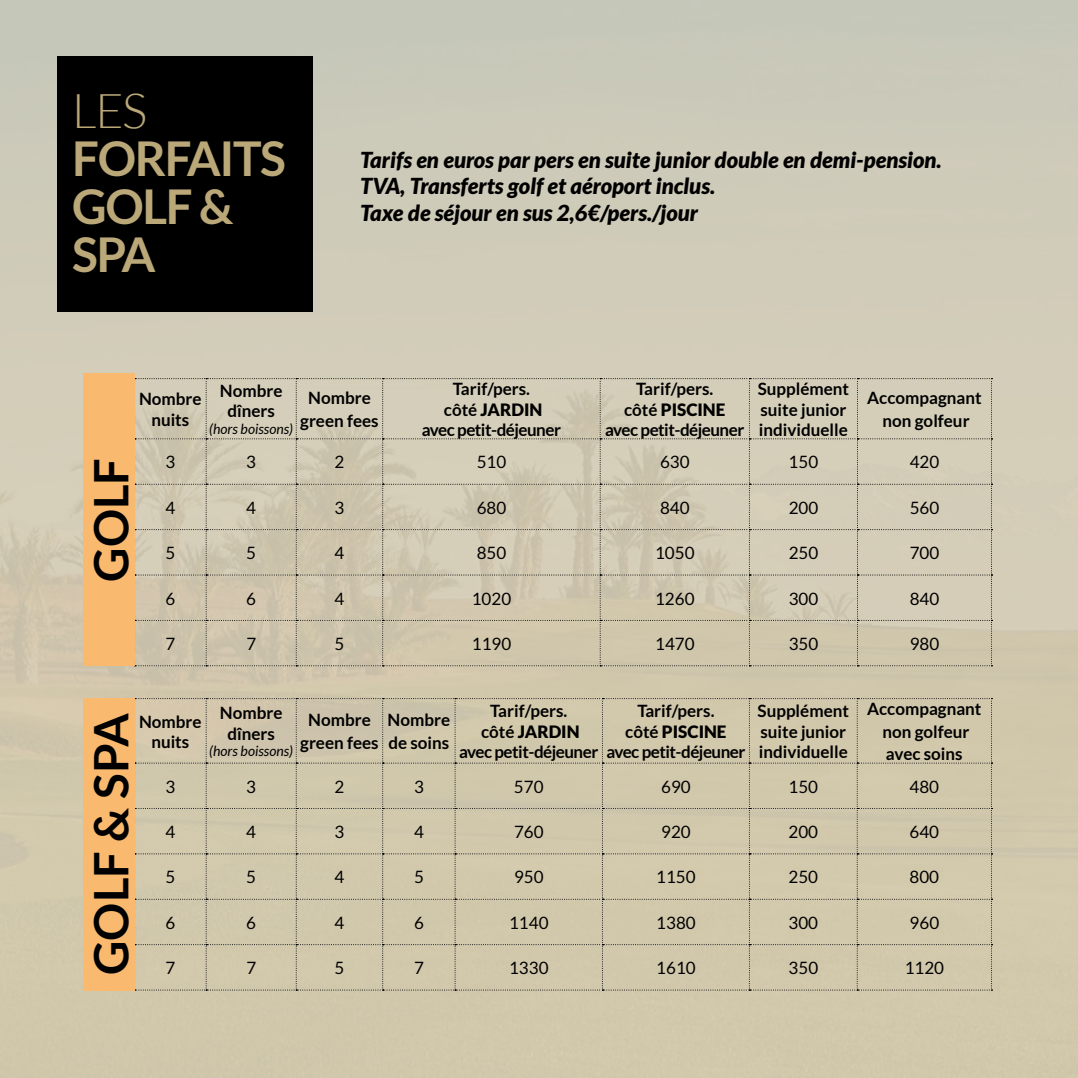
<style>
.page{position:relative;width:1078px;height:1078px;background:#fff}
.page>*{position:absolute;margin:0;border:0;box-sizing:border-box;transform-origin:0 0}
.t1{font:700 48px/48px "Lato";letter-spacing:-.03em;color:#baa878}
.t2{font:300 48px "Lato";color:#baa878}
.t3{font:700 47.6px "Lato";color:#000}
.t4{font:italic 900 22px/26.4px "Lato";color:#000}
.t5{font:700 17px/20.4px "Lato";letter-spacing:-.02em;color:#000;text-align:center}
.t6{font:17px "Lato";color:#000}
.t7{font:900 17px "Lato";color:#000}
.t8{font:italic 14px "Lato";color:#000}
.s1{font-weight:700}
.s2{font-weight:900}
</style>
<div class="page">
<hr style="left:1077px;top:0;width:1px;height:1077px;background:#d6ceb7">
<img style="left:0;top:0;width:1077px;height:1077px">
<div style="left:57px;top:57px;width:255px;height:255px;background:#000"></div>
<div style="left:135px;top:698px;width:857px;height:292px;background:#d1c8ac"></div>
<svg style="left:135px;top:378px;width:857px;height:288px;background:#cfc7b1"></svg>
<div style="left:83px;top:697px;width:52px;height:293px;background:#f9b96f"></div>
<div style="left:83px;top:373px;width:52px;height:293px;background:#f9b96f"></div>
<h1 class="t2" style="left:72px;top:85px;width:72px">les</h1>
<h1 class="t1" style="left:72px;top:134px;width:215px">forfaits golf &amp; spa</h1>
<p class="t4" style="left:360px;top:147px;width:583px">Tarifs en euros par pers en suite junior double en demi-pension.<br>TVA, Transferts golf et aéroport inclus.<br>Taxe de séjour en sus 2,6€/pers./jour</p>
<h2 class="t3" style="left:84px;top:581px;width:125px;rotate:-90deg">golf</h2>
<p class="t5" style="left:139px;top:388px;width:64px">Nombre nuits</p>
<p class="t5" style="left:220px;top:380px;width:64px">Nombre dîners</p>
<p class="t8" style="left:209px;top:421px;width:85px">(hors boissons)</p>
<p class="t5" style="left:300px;top:386px;width:80px;line-height:22.6px">Nombre green fees</p>
<p class="t5" style="left:453px;top:378px;width:79px">Tarif/pers.</p>
<p class="t7" style="left:444px;top:399px;width:56px"><span class="s1">côté</span> JARDIN</p>
<p class="t5" style="left:422px;top:419px;width:140px">avec petit-déjeuner</p>
<p class="t5" style="left:624px;top:378px;width:91px;text-align:left;text-indent:12px">Tarif/pers. côté <span class="s2">PISCIN</span></p>
<p class="t7" style="left:715px;top:399px;width:11px">E</p>
<p class="t5" style="left:605px;top:419px;width:140px">avec petit-déjeuner</p>
<p class="t5" style="left:757px;top:378px;width:93px;text-align:left">Supplément suite junior individuelle</p>
<p class="t5" style="left:867px;top:386px;width:116px;line-height:22.6px">Accompagnant non golfeur</p>
<p class="t6" style="left:165px;top:452px;width:11px">3</p>
<p class="t6" style="left:246px;top:452px;width:11px">3</p>
<p class="t6" style="left:334px;top:452px;width:11px">2</p>
<p class="t6" style="left:476px;top:452px;width:31px">510</p>
<p class="t6" style="left:660px;top:452px;width:31px">630</p>
<p class="t6" style="left:788px;top:452px;width:31px">150</p>
<p class="t6" style="left:909px;top:452px;width:31px">420</p>
<p class="t6" style="left:165px;top:498px;width:11px">4</p>
<p class="t6" style="left:246px;top:498px;width:11px">4</p>
<p class="t6" style="left:334px;top:498px;width:11px">3</p>
<p class="t6" style="left:476px;top:498px;width:31px">680</p>
<p class="t6" style="left:660px;top:498px;width:31px">840</p>
<p class="t6" style="left:788px;top:498px;width:31px">200</p>
<p class="t6" style="left:909px;top:498px;width:31px">560</p>
<p class="t6" style="left:165px;top:543px;width:11px">5</p>
<p class="t6" style="left:246px;top:543px;width:11px">5</p>
<p class="t6" style="left:334px;top:543px;width:11px">4</p>
<p class="t6" style="left:476px;top:543px;width:31px">850</p>
<p class="t6" style="left:655px;top:543px;width:41px">1050</p>
<p class="t6" style="left:788px;top:543px;width:31px">250</p>
<p class="t6" style="left:909px;top:543px;width:31px">700</p>
<p class="t6" style="left:165px;top:588px;width:11px">6</p>
<p class="t6" style="left:246px;top:588px;width:11px">6</p>
<p class="t6" style="left:334px;top:588px;width:11px">4</p>
<p class="t6" style="left:471px;top:588px;width:41px">1020</p>
<p class="t6" style="left:655px;top:588px;width:41px">1260</p>
<p class="t6" style="left:788px;top:588px;width:31px">300</p>
<p class="t6" style="left:909px;top:588px;width:31px">840</p>
<p class="t6" style="left:165px;top:634px;width:11px">7</p>
<p class="t6" style="left:246px;top:634px;width:11px">7</p>
<p class="t6" style="left:334px;top:634px;width:11px">5</p>
<p class="t6" style="left:471px;top:634px;width:41px">1190</p>
<p class="t6" style="left:655px;top:634px;width:41px">1470</p>
<p class="t6" style="left:788px;top:634px;width:31px">350</p>
<p class="t6" style="left:909px;top:634px;width:31px">980</p>
<h2 class="t3" style="left:84px;top:974px;width:263px;rotate:-90deg">golf &amp; spa</h2>
<p class="t5" style="left:139px;top:710px;width:64px">Nombre nuits</p>
<p class="t5" style="left:220px;top:702px;width:64px">Nombre dîners</p>
<p class="t8" style="left:209px;top:743px;width:85px">(hors boissons)</p>
<p class="t5" style="left:300px;top:708px;width:80px;line-height:22.6px">Nombre green fees</p>
<p class="t5" style="left:387px;top:708px;width:64px;line-height:22.6px;text-align:left">Nombre de soins</p>
<p class="t5" style="left:490px;top:700px;width:79px">Tarif/pers.</p>
<p class="t7" style="left:481px;top:721px;width:56px"><span class="s1">côté</span> JARDIN</p>
<p class="t5" style="left:459px;top:741px;width:140px">avec petit-déjeuner</p>
<p class="t5" style="left:625px;top:700px;width:91px;text-align:left;text-indent:12px">Tarif/pers. côté <span class="s2">PISCIN</span></p>
<p class="t7" style="left:716px;top:721px;width:11px">E</p>
<p class="t5" style="left:606px;top:741px;width:140px">avec petit-déjeuner</p>
<p class="t5" style="left:757px;top:700px;width:93px;text-align:left">Supplément suite junior individuelle</p>
<p class="t5" style="left:866px;top:697px;width:116px;line-height:22.6px">Accompagnant non golfeur avec soins</p>
<p class="t6" style="left:165px;top:776px;width:11px">3</p>
<p class="t6" style="left:246px;top:776px;width:11px">3</p>
<p class="t6" style="left:334px;top:776px;width:11px">2</p>
<p class="t6" style="left:414px;top:776px;width:11px">3</p>
<p class="t6" style="left:514px;top:776px;width:31px">570</p>
<p class="t6" style="left:661px;top:776px;width:31px">690</p>
<p class="t6" style="left:788px;top:776px;width:31px">150</p>
<p class="t6" style="left:909px;top:776px;width:31px">480</p>
<p class="t6" style="left:165px;top:822px;width:11px">4</p>
<p class="t6" style="left:246px;top:822px;width:11px">4</p>
<p class="t6" style="left:334px;top:822px;width:11px">3</p>
<p class="t6" style="left:414px;top:822px;width:11px">4</p>
<p class="t6" style="left:514px;top:822px;width:31px">760</p>
<p class="t6" style="left:661px;top:822px;width:31px">920</p>
<p class="t6" style="left:788px;top:822px;width:31px">200</p>
<p class="t6" style="left:909px;top:822px;width:31px">640</p>
<p class="t6" style="left:165px;top:867px;width:11px">5</p>
<p class="t6" style="left:246px;top:867px;width:11px">5</p>
<p class="t6" style="left:334px;top:867px;width:11px">4</p>
<p class="t6" style="left:414px;top:867px;width:11px">5</p>
<p class="t6" style="left:514px;top:867px;width:31px">950</p>
<p class="t6" style="left:656px;top:867px;width:41px">1150</p>
<p class="t6" style="left:788px;top:867px;width:31px">250</p>
<p class="t6" style="left:909px;top:867px;width:31px">800</p>
<p class="t6" style="left:165px;top:912px;width:11px">6</p>
<p class="t6" style="left:246px;top:912px;width:11px">6</p>
<p class="t6" style="left:334px;top:912px;width:11px">4</p>
<p class="t6" style="left:414px;top:912px;width:11px">6</p>
<p class="t6" style="left:509px;top:912px;width:41px">1140</p>
<p class="t6" style="left:656px;top:912px;width:41px">1380</p>
<p class="t6" style="left:788px;top:912px;width:31px">300</p>
<p class="t6" style="left:909px;top:912px;width:31px">960</p>
<p class="t6" style="left:165px;top:958px;width:11px">7</p>
<p class="t6" style="left:246px;top:958px;width:11px">7</p>
<p class="t6" style="left:334px;top:958px;width:11px">5</p>
<p class="t6" style="left:414px;top:958px;width:11px">7</p>
<p class="t6" style="left:509px;top:958px;width:41px">1330</p>
<p class="t6" style="left:656px;top:958px;width:41px">1610</p>
<p class="t6" style="left:788px;top:958px;width:31px">350</p>
<p class="t6" style="left:904px;top:958px;width:41px">1120</p>
</div>
